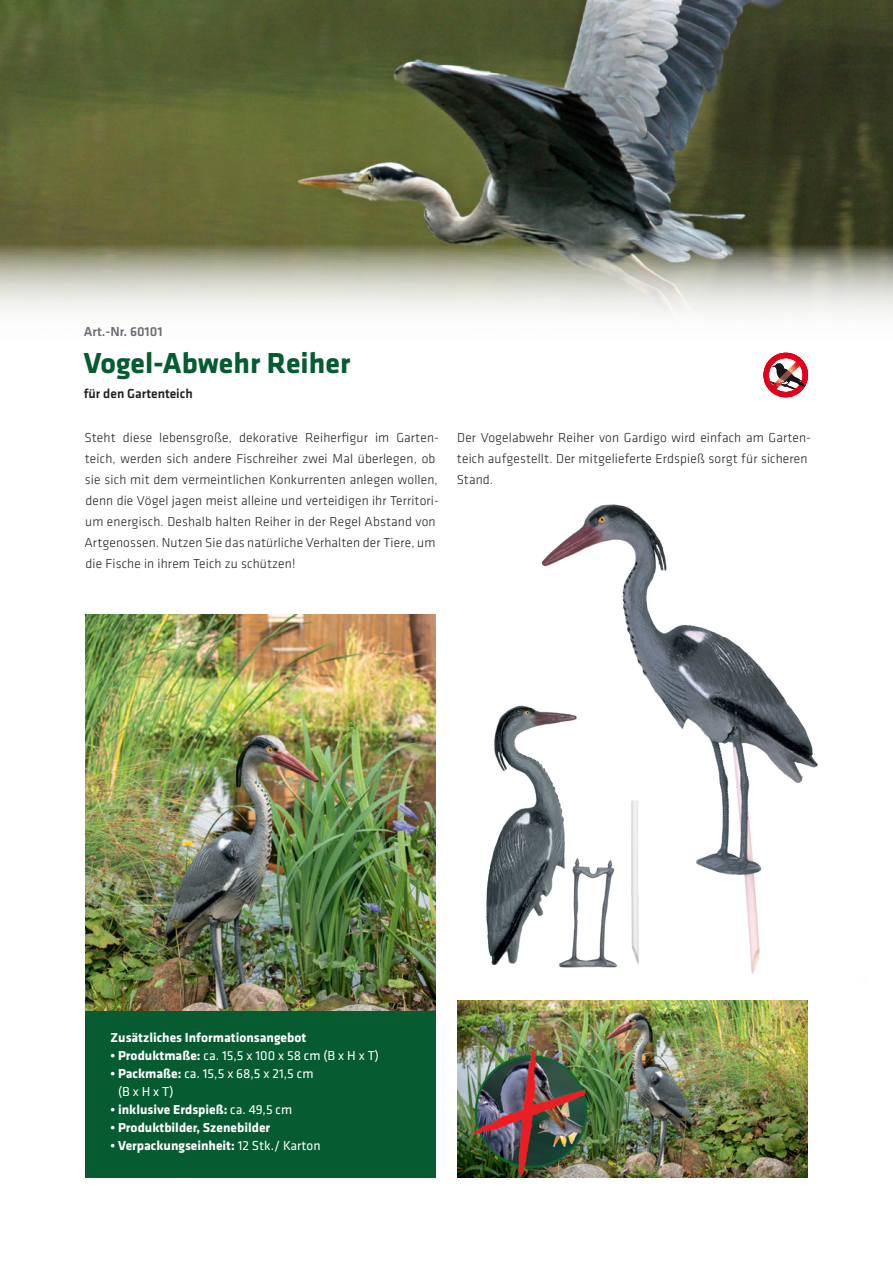
<style>
.page{position:relative;width:893px;height:1263px;background:#fff}
.page>*{position:absolute;margin:0;border:0;box-sizing:border-box;transform-origin:0 0}
.t1{font:30px "Klavika Bold OSF";color:#065b31}
.t2{font:300 13.5px/21px "Klavika";letter-spacing:.01em;color:#231f20}
.t3{font:13.5px/18px "Klavika";color:#fff}
.t4{font:700 13.5px "Klavika";color:#fff}
.t5{font:13.5px "Klavika Bold OSF";color:#fff}
.t6{font:500 13.5px "Klavika";color:#231f20}
.t7{font:500 13.5px "Klavika";color:#6c6d70}
.s1{font-family:"Klavika Bold OSF"}
.s2{font-weight:400}
</style>
<div class="page">
<img style="left:0;top:0;width:893px;height:244px">
<img style="left:85px;top:614px;width:351px;height:397px">
<svg style="left:0;top:244px;width:893px;height:154px"></svg>
<div style="left:85px;top:1011px;width:351px;height:167px;background:#065b31"></div>
<svg style="left:763px;top:353px;width:45px;height:44px"></svg>
<img style="left:457px;top:1001px;width:351px;height:177px">
<img style="left:541px;top:504px;width:277px;height:470px">
<img style="left:420px;top:695px;width:287px;height:287px">
<p class="t7" style="left:84px;top:324px;width:80px">Art.-Nr. 60101</p>
<h1 class="t1" style="left:84px;top:346px;width:268px">Vogel-Abwehr Reiher</h1>
<p class="t6" style="left:84px;top:386px;width:111px">für den Gartenteich</p>
<p class="t2" style="left:84px;top:428px;width:356px">Steht diese lebensgroße, dekorative Reiherfigur im Garten&shy;teich, werden sich andere Fischreiher zwei Mal überlegen, ob sie sich mit dem vermeintlichen Konkurrenten anlegen wollen, denn die Vögel jagen meist alleine und verteidigen ihr Territori&shy;um energisch. Deshalb halten Reiher in der Regel Abstand von Artgenossen. Nutzen Sie das natürliche Verhalten der Tiere, um die Fische in ihrem Teich zu schützen!</p>
<p class="t2" style="left:457px;top:428px;width:356px">Der Vogelabwehr Reiher von Gardigo wird einfach am Garten&shy;teich aufgestellt. Der mitgelieferte Erdspieß sorgt für sicheren<br>Stand.</p>
<p class="t5" style="left:111px;top:1030px;width:197px">Zusätzliches Informationsangebot</p>
<p class="t3" style="left:111px;top:1046px;width:270px"><span class="s1">• Produktmaße:</span> ca. 15,5 x 100 x 58 cm (B x H x T)</p>
<p class="t3" style="left:118px;top:1064px;width:197px;text-indent:-8px"><span class="s1">• Packmaße:</span> ca. 15,5 x 68,5 x 21,5 cm (B x H x T)</p>
<p class="t4" style="left:111px;top:1102px;width:183px">• inklusive Erdspieß: <span class="s2">ca. 49,5 cm</span></p>
<p class="t5" style="left:111px;top:1120px;width:161px">• Produktbilder, Szenebilder</p>
<p class="t4" style="left:111px;top:1138px;width:211px">• Verpackungseinheit: <span class="s2">12 Stk./ Karton</span></p>
</div>
